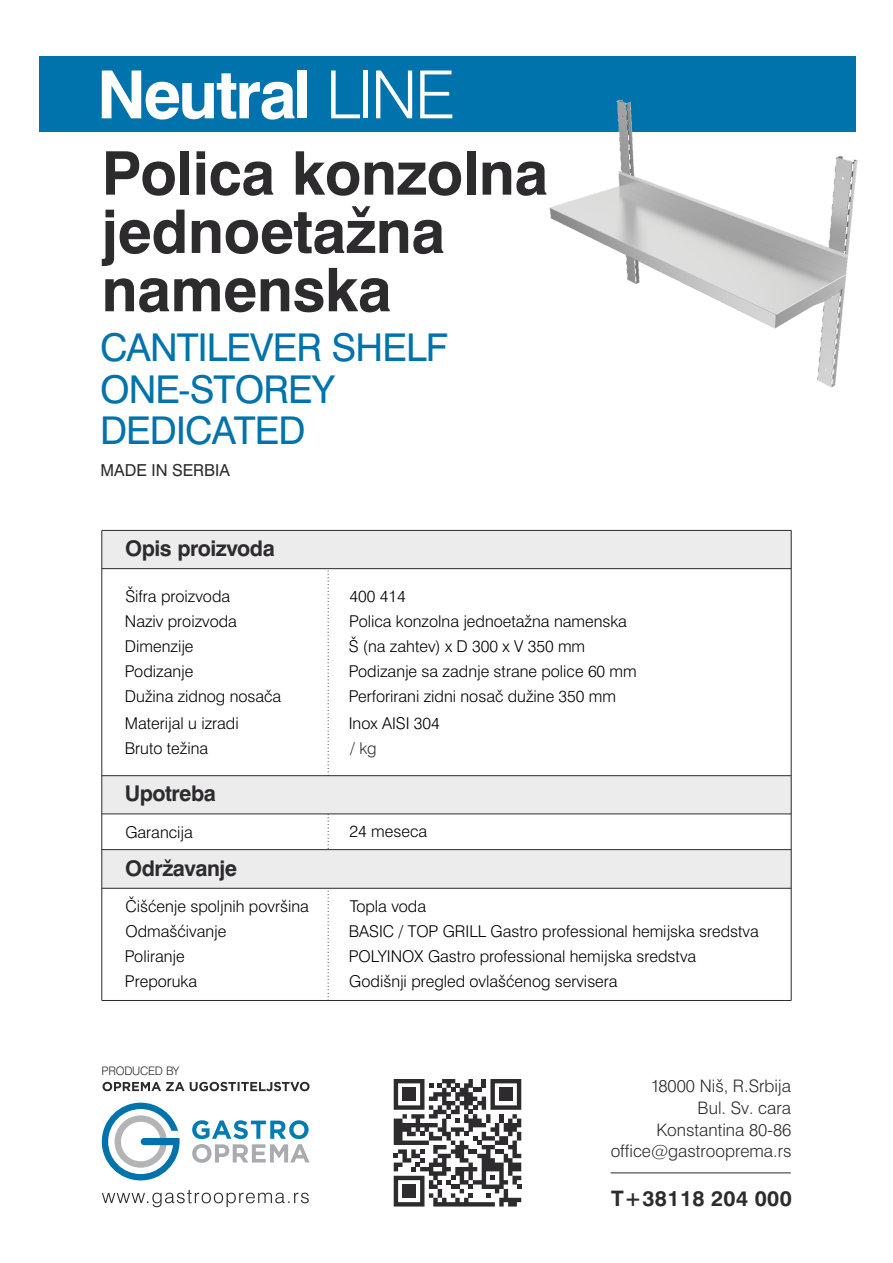
<style>
.page{position:relative;width:893px;height:1263px;background:#fff}
.page>*{position:absolute;margin:0;border:0;box-sizing:border-box;transform-origin:0 0}
.t1{font:700 66.45px "Swiss 721 BT";letter-spacing:-.04em;color:#fefefe}
.t2{font:700 60.3px/58.3px "Swiss 721 BT";letter-spacing:-.01em;color:#2d2b2d}
.t3{font:38.25px/41.5px "Swiss 721 BT";letter-spacing:-.02em;color:#0073ad}
.t4{font:700 21.6px "Swiss 721 BT";letter-spacing:-.025em;color:#2d2b2d}
.t5{font:700 21.3px "Swiss 721 BT";letter-spacing:.02em;color:#2d2b2d}
.t6{font:300 17.25px/21.8px "Swiss 721 BT";color:#2d2b2d;text-align:right}
.t7{font:16.5px "Swiss 721 BT";color:#2d2b2d}
.t8{font:300 16.2px/24.9px "Swiss 721 BT";color:#000}
.t9{font:300 16.2px "Swiss 721 BT";color:#2d2b2d}
.t10{font:300 11.7px "Swiss 721 BT";letter-spacing:-.02em;color:#2d2b2d}
.s1{font-weight:300}
</style>
<div class="page">
<div style="left:40px;top:56px;width:816px;height:76px;background:#0073ad"></div>
<div style="left:102px;top:776px;width:689px;height:38px;background:#ececed"></div>
<div style="left:102px;top:850px;width:689px;height:38px;background:#ececed"></div>
<svg style="left:328px;top:890px;width:1px;height:110px"></svg>
<svg style="left:328px;top:814px;width:1px;height:35px"></svg>
<hr style="left:102px;top:813px;width:689px;height:1px;background:#2d2b2d">
<hr style="left:102px;top:775px;width:689px;height:1px;background:#2d2b2d">
<hr style="left:102px;top:888px;width:689px;height:1px;background:#2d2b2d">
<hr style="left:102px;top:849px;width:689px;height:1px;background:#2d2b2d">
<hr style="left:102px;top:1000px;width:689px;height:1px;background:#2d2b2d">
<div style="left:102px;top:530px;width:689px;height:39px;background:#ececed"></div>
<svg style="left:328px;top:569px;width:1px;height:207px"></svg>
<hr style="left:102px;top:568px;width:689px;height:1px;background:#2d2b2d">
<hr style="left:791px;top:530px;width:1px;height:470px;background:#2d2b2d">
<hr style="left:101px;top:530px;width:1px;height:470px;background:#2d2b2d">
<hr style="left:102px;top:530px;width:689px;height:1px;background:#2d2b2d">
<img style="left:549px;top:99px;width:309px;height:289px">
<hr style="left:611px;top:1172px;width:180px;height:1px;background:#2d2b2d">
<svg style="left:102px;top:1190px;width:207px;height:17px"></svg>
<svg style="left:103px;top:1082px;width:207px;height:9px"></svg>
<svg style="left:394px;top:1079px;width:127px;height:127px"></svg>
<svg style="left:102px;top:1103px;width:78px;height:77px"></svg>
<svg style="left:192px;top:1120px;width:118px;height:43px"></svg>
<h1 class="t1" style="left:97px;top:68px;width:360px">Neutral <span class="s1">LINE</span></h1>
<h2 class="t2" style="left:102px;top:150px;width:448px">Polica konzolna jednoetažna namenska</h2>
<h3 class="t3" style="left:100px;top:330px;width:350px">CANTILEVER SHELF<br>ONE-STOREY<br>DEDICATED</h3>
<p class="t7" style="left:101px;top:463px;width:131px">MADE IN SERBIA</p>
<h3 class="t4" style="left:125px;top:540px;width:151px">Opis proizvoda</h3>
<p class="t8" style="left:125px;top:585px;width:158px">Šifra proizvoda<br>Naziv proizvoda<br>Dimenzije<br>Podizanje<br>Dužina zidnog nosača</p>
<p class="t8" style="left:349px;top:585px;width:289px">400 414<br>Polica konzolna jednoetažna namenska<br>Š (na zahtev) x D 300 x V 350 mm<br>Podizanje sa zadnje strane police 60 mm<br>Perforirani zidni nosač dužine 350 mm</p>
<p class="t8" style="left:125px;top:712px;width:115px">Materijal u izradi<br>Bruto težina</p>
<p class="t8" style="left:349px;top:712px;width:93px">Inox AISI 304</p>
<p class="t9" style="left:350px;top:741px;width:28px">/ kg</p>
<h3 class="t4" style="left:125px;top:785px;width:93px">Upotreba</h3>
<p class="t8" style="left:125px;top:821px;width:69px">Garancija</p>
<p class="t8" style="left:350px;top:821px;width:79px">24 meseca</p>
<h3 class="t4" style="left:125px;top:860px;width:113px">Održavanje</h3>
<p class="t8" style="left:125px;top:895px;width:185px">Čišćenje spoljnih površina<br>Odmašćivanje<br>Poliranje<br>Preporuka</p>
<p class="t8" style="left:349px;top:895px;width:411px">Topla voda<br>BASIC / TOP GRILL Gastro professional hemijska sredstva POLYINOX Gastro professional hemijska sredstva<br>Godišnji pregled ovlašćenog servisera</p>
<p class="t10" style="left:102px;top:1066px;width:79px">PRODUCED BY</p>
<p class="t6" style="left:611px;top:1077px;width:182px">18000 Niš, R.Srbija<br>Bul. Sv. cara<br>Konstantina 80-86 office@gastrooprema.rs</p>
<h3 class="t5" style="left:611px;top:1190px;width:182px">T+38118 204 000</h3>
</div>
